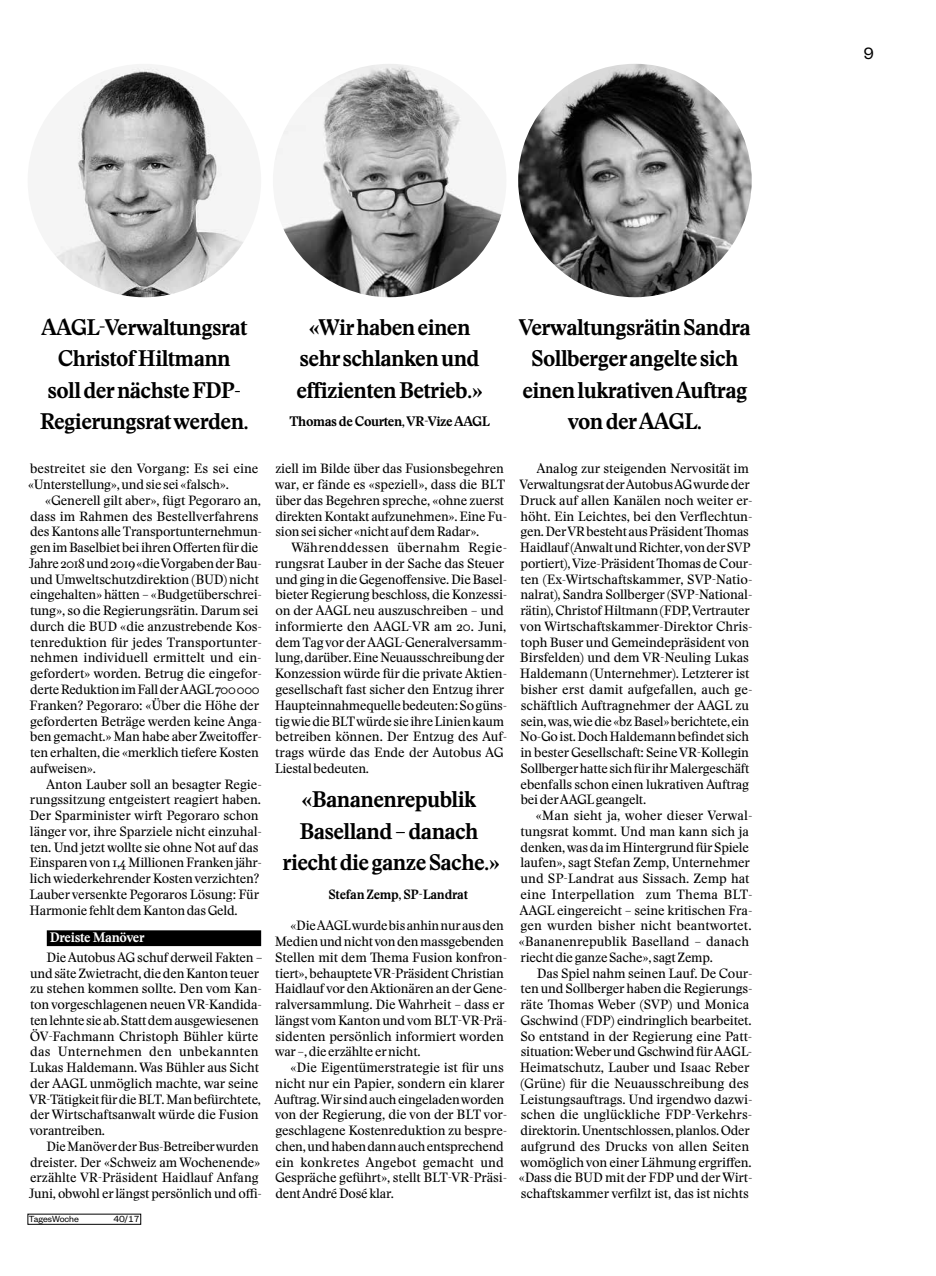
<style>
.page{position:relative;width:936px;height:1276px;background:#fff}
.page>*{position:absolute;margin:0;border:0;box-sizing:border-box;transform-origin:0 0}
.t1{font:700 22.2px/31.5px "Stanley";letter-spacing:-.03em;color:#000;text-align:center}
.t2{font:18px "Founders Grotesk";color:#000}
.t3{font:700 13.5px "Stanley";letter-spacing:-.03em;color:#000}
.t4{font:700 13.5px "Stanley";letter-spacing:-.025em;color:#fff}
.t5{font:13.2px/15.8px "Stanley";letter-spacing:-.015em;color:#000}
.t6{font:700 13.2px "Stanley";letter-spacing:-.015em;color:#000}
.t7{font:9.75px "Founders Grotesk";letter-spacing:-.005em;color:#000}
</style>
<div class="page">
<div style="left:47px;top:930px;width:214px;height:16px;background:#000"></div>
<img style="left:518px;top:64px;width:233px;height:233px;border-radius:117px">
<img style="left:273px;top:64px;width:233px;height:233px;border-radius:117px">
<img style="left:28px;top:64px;width:233px;height:233px;border-radius:117px">
<h1 class="t1" style="left:40px;top:311px;width:211px">AAGL-Verwaltungsrat<br>Christof Hiltmann soll der nächste FDP-<br>Regierungsrat werden.</h1>
<p class="t5" style="left:28px;top:461px;width:232px">bestreitet sie den Vorgang: Es sei eine «Unterstellung», und sie sei «falsch».</p>
<p class="t5" style="left:29px;top:492px;width:234px;text-indent:16px">«Generell gilt aber», fügt Pegoraro an, dass im Rahmen des Bestellverfahrens des Kantons alle Transportunternehmun&shy;gen im Baselbiet bei ihren Offerten für die Jahre 2018 und 2019 «die Vorgaben der Bau&shy;und Umweltschutzdirektion (BUD) nicht eingehalten» hätten – «Budgetüberschrei&shy;tung», so die Regierungsrätin. Darum sei durch die BUD «die anzustrebende Kos&shy;tenreduktion für jedes Transportunter&shy;nehmen individuell ermittelt und ein&shy;gefordert» worden. Betrug die eingefor&shy;derte Reduktion im Fall der AAGL 700 000<br>Franken? Pegoraro: «Über die Höhe der geforderten Beträge werden keine Anga&shy;ben gemacht.» Man habe aber Zweitoffer&shy;ten erhalten, die «merklich tiefere Kosten aufweisen».</p>
<p class="t5" style="left:29px;top:776px;width:234px;text-indent:17px">Anton Lauber soll an besagter Regie&shy;rungssitzung entgeistert reagiert haben.<br>Der Sparminister wirft Pegoraro schon länger vor, ihre Sparziele nicht einzuhal&shy;ten. Und jetzt wollte sie ohne Not auf das Einsparen von 1,4 Millionen Franken jähr&shy;lich wiederkehrender Kosten verzichten?<br>Lauber versenkte Pegoraros Lösung: Für Harmonie fehlt dem Kanton das Geld.</p>
<p class="t4" style="left:50px;top:928px;width:96px">Dreiste Manöver</p>
<p class="t5" style="left:29px;top:949px;width:235px;text-indent:17px">Die Autobus AG schuf derweil Fakten – und säte Zwietracht, die den Kanton teuer zu stehen kommen sollte. Den vom Kan&shy;ton vorgeschlagenen neuen VR-Kandida&shy;ten lehnte sie ab. Statt dem ausgewiesenen ÖV-Fachmann Christoph Bühler kürte das Unternehmen den unbekannten Lukas Haldemann. Was Bühler aus Sicht der AAGL unmöglich machte, war seine VR-Tätigkeit für die BLT. Man befürchtete, der Wirtschaftsanwalt würde die Fusion vorantreiben.</p>
<p class="t5" style="left:29px;top:1138px;width:234px;text-indent:18px">Die Manöver der Bus-Betreiber wurden dreister. Der «Schweiz am Wochenende» erzählte VR-Präsident Haidlauf Anfang Juni, obwohl er längst persönlich und offi-</p>
<p class="t7" style="left:29px;top:1213px;width:51px">TagesWoche</p>
<p class="t7" style="left:113px;top:1213px;width:28px">40/17</p>
<h1 class="t1" style="left:296px;top:311px;width:188px">«Wir haben einen sehr schlanken und effizienten Betrieb.»</h1>
<p class="t3" style="left:289px;top:412px;width:202px">Thomas de Courten, VR-Vize AAGL</p>
<h1 class="t1" style="left:518px;top:311px;width:234px">Verwaltungsrätin Sandra<br>Sollberger angelte sich einen lukrativen Auftrag von der AAGL.</h1>
<p class="t5" style="left:275px;top:461px;width:234px">ziell im Bilde über das Fusionsbegehren war, er fände es «speziell», dass die BLT über das Begehren spreche, «ohne zuerst direkten Kontakt aufzunehmen». Eine Fu&shy;sion sei sicher «nicht auf dem Radar».</p>
<p class="t5" style="left:275px;top:540px;width:234px;text-indent:17px">Währenddessen übernahm Regie&shy;rungsrat Lauber in der Sache das Steuer und ging in die Gegenoffensive. Die Basel&shy;bieter Regierung beschloss, die Konzessi&shy;on der AAGL neu auszuschreiben – und informierte den AAGL-VR am 20. Juni, dem Tag vor der AAGL-Generalversamm&shy;lung, darüber. Eine Neuausschreibung der Konzession würde für die private Aktien&shy;gesellschaft fast sicher den Entzug ihrer Haupteinnahmequelle bedeuten: So güns&shy;tig wie die BLT würde sie ihre Linien kaum betreiben können. Der Entzug des Auf&shy;trags würde das Ende der Autobus AG Liestal bedeuten.</p>
<h1 class="t1" style="left:282px;top:784px;width:219px">«Bananenrepublik<br>Baselland – danach riecht die ganze Sache.»</h1>
<p class="t6" style="left:328px;top:885px;width:141px">Stefan Zemp, SP-Landrat</p>
<p class="t5" style="left:275px;top:918px;width:234px;text-indent:16px">«Die AAGL wurde bis anhin nur aus den Medien und nicht von den massgebenden Stellen mit dem Thema Fusion konfron&shy;tiert», behauptete VR-Präsident Christian Haidlauf vor den Aktionären an der Gene&shy;ralversammlung. Die Wahrheit – dass er längst vom Kanton und vom BLT-VR-Prä&shy;sidenten persönlich informiert worden war –, die erzählte er nicht.</p>
<p class="t5" style="left:274px;top:1059px;width:234px;text-indent:16px">«Die Eigentümerstrategie ist für uns nicht nur ein Papier, sondern ein klarer Auftrag. Wir sind auch eingeladen worden von der Regierung, die von der BLT vor&shy;geschlagene Kostenreduktion zu bespre&shy;chen, und haben dann auch entsprechend ein konkretes Angebot gemacht und Gespräche geführt», stellt BLT-VR-Präsi&shy;dent André Dosé klar.</p>
<p class="t5" style="left:519px;top:461px;width:234px;text-indent:17px">Analog zur steigenden Nervosität im Verwaltungsrat der Autobus AG wurde der Druck auf allen Kanälen noch weiter er&shy;höht. Ein Leichtes, bei den Verflechtun&shy;gen. Der VR besteht aus Präsident Thomas Haidlauf (Anwalt und Richter, von der SVP portiert), Vize-Präsident Thomas de Cour&shy;ten (Ex-Wirtschaftskammer, SVP-Natio&shy;nalrat), Sandra Sollberger (SVP-National&shy;rätin), Christof Hiltmann (FDP, Vertrauter von Wirtschaftskammer-Direktor Chris&shy;toph Buser und Gemeindepräsident von Birsfelden) und dem VR-Neuling Lukas Haldemann (Unternehmer). Letzterer ist bisher erst damit aufgefallen, auch ge&shy;schäftlich Auftragnehmer der AAGL zu sein, was, wie die «bz Basel» berichtete, ein No-Go ist. Doch Haldemann befindet sich in bester Gesellschaft: Seine VR-Kollegin Sollberger hatte sich für ihr Malergeschäft ebenfalls schon einen lukrativen Auftrag bei der AAGL geangelt.</p>
<p class="t5" style="left:518px;top:807px;width:235px;text-indent:17px">«Man sieht ja, woher dieser Verwal&shy;tungsrat kommt. Und man kann sich ja denken, was da im Hintergrund für Spiele laufen», sagt Stefan Zemp, Unternehmer und SP-Landrat aus Sissach. Zemp hat eine Interpellation zum Thema BLT-AAGL eingereicht – seine kritischen Fra&shy;gen wurden bisher nicht beantwortet. «Bananenrepublik Baselland – danach riecht die ganze Sache», sagt Zemp.</p>
<p class="t5" style="left:518px;top:965px;width:235px;text-indent:18px">Das Spiel nahm seinen Lauf. De Cour&shy;ten und Sollberger haben die Regierungs&shy;räte Thomas Weber (SVP) und Monica Gschwind (FDP) eindringlich bearbeitet.<br>So entstand in der Regierung eine Patt&shy;situation: Weber und Gschwind für AAGL-Heimatschutz, Lauber und Isaac Reber (Grüne) für die Neuausschreibung des Leistungsauftrags. Und irgendwo dazwi&shy;schen die unglückliche FDP-Verkehrs&shy;direktorin. Unentschlossen, planlos. Oder aufgrund des Drucks von allen Seiten womöglich von einer Lähmung ergriffen. «Dass die BUD mit der FDP und der Wirt&shy;schaftskammer verfilzt ist, das ist nichts</p>
<h2 class="t2" style="left:863px;top:43px;width:12px">9</h2>
</div>
